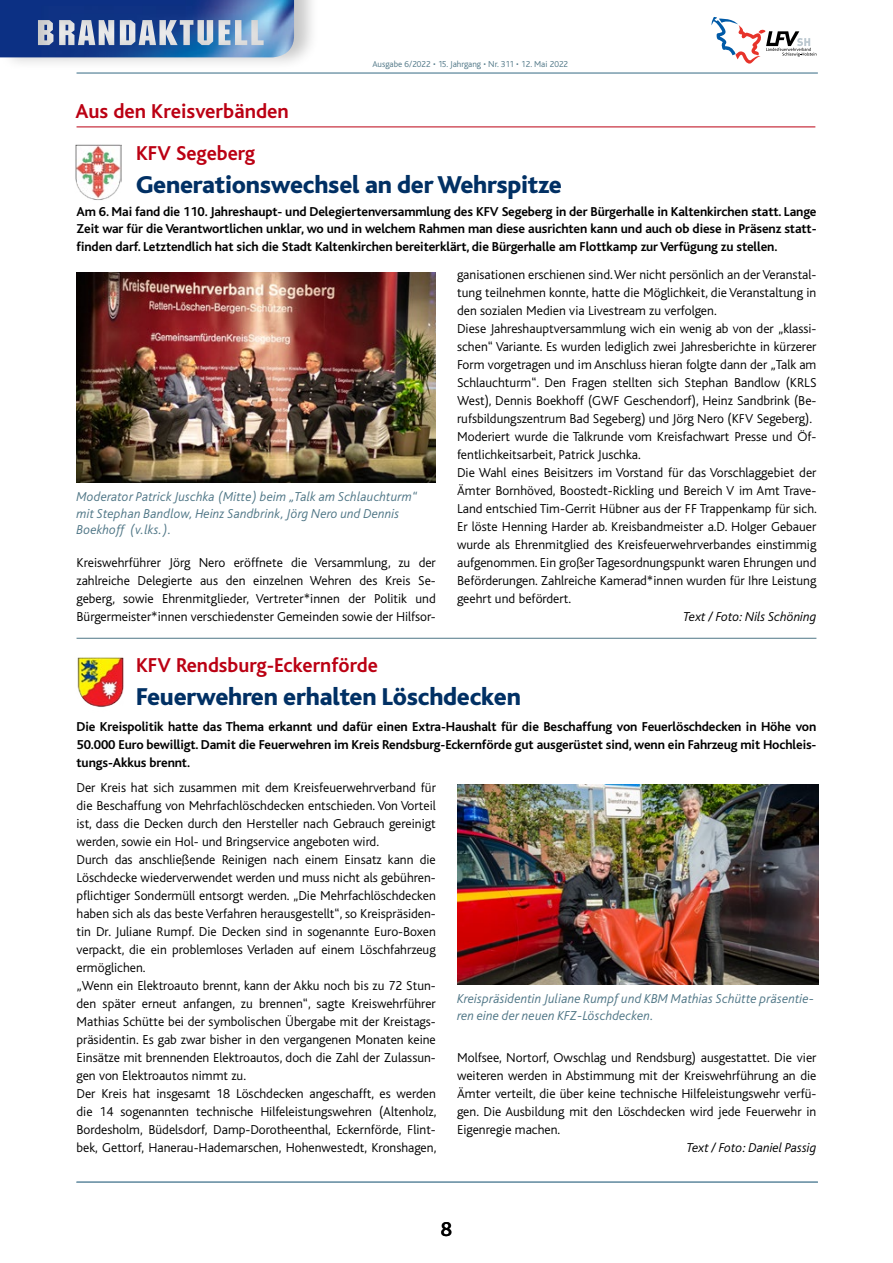
<style>
.page{position:relative;width:893px;height:1263px;background:#fff}
.page>*{position:absolute;margin:0;border:0;box-sizing:border-box;transform-origin:0 0}
.t1{font:800 25.5px "Bliss";letter-spacing:-.01em;color:#013064}
.t2{font:700 21px "Bliss";color:#bb0013}
.t3{font:500 21px "Bliss";color:#000}
.t4{font:300 13.5px/18px "Bliss";color:#000;text-align:justify}
.t5{font:700 13.5px/18px "Bliss";letter-spacing:-.01em;color:#000;text-align:justify}
.t6{font:italic 300 13.5px/16.5px "Bliss";letter-spacing:.01em;color:#4f7686}
.t7{font:italic 300 13.5px "Bliss";color:#000}
.t8{font:300 9px "Bliss";color:#4f7686}
</style>
<div class="page">
<hr style="left:77px;top:1181px;width:741px;height:2px;background:#789bad">
<hr style="left:77px;top:72px;width:741px;height:2px;background:#789bad">
<svg style="left:711px;top:17px;width:105px;height:47px"></svg>
<div style="left:0;top:0;width:320px;height:71px;background:#000;opacity:.22"></div>
<img style="left:0;top:0;width:294px;height:57px">
<hr style="left:77px;top:127px;width:738px;height:1px;background:#bb0013">
<img style="left:76px;top:272px;width:360px;height:211px">
<img style="left:457px;top:784px;width:362px;height:200px">
<img style="left:75px;top:144px;width:46px;height:56px">
<img style="left:77px;top:657px;width:47px;height:50px">
<hr style="left:77px;top:638px;width:739px;height:1px;background:#4f7686">
<h2 class="t2" style="left:75px;top:100px;width:215px">Aus den Kreisverbänden</h2>
<p class="t8" style="left:372px;top:59px;width:197px">Ausgabe 6/2022 • 15. Jahrgang • Nr. 311 • 12. Mai 2022</p>
<h2 class="t2" style="left:136px;top:142px;width:121px">KFV Segeberg</h2>
<h1 class="t1" style="left:136px;top:171px;width:427px">Generationswechsel an der Wehrspitze</h1>
<p class="t5" style="left:77px;top:202px;width:741px">Am 6. Mai fand die 110. Jahreshaupt- und Delegiertenversammlung des KFV Segeberg in der Bürgerhalle in Kaltenkirchen statt. Lange Zeit war für die Verantwortlichen unklar, wo und in welchem Rahmen man diese ausrichten kann und auch ob diese in Präsenz statt&shy;finden darf. Letztendlich hat sich die Stadt Kaltenkirchen bereiterklärt, die Bürgerhalle am Flottkamp zur Verfügung zu stellen.</p>
<p class="t6" style="left:77px;top:489px;width:342px">Moderator Patrick Juschka (Mitte) beim „Talk am Schlauchturm“ mit Stephan Bandlow, Heinz Sandbrink, Jörg Nero und Dennis<br>Boekhoff (v.lks.).</p>
<p class="t4" style="left:77px;top:553px;width:361px">Kreiswehrführer Jörg Nero eröffnete die Versammlung, zu der zahlreiche Delegierte aus den einzelnen Wehren des Kreis Se&shy;geberg, sowie Ehrenmitglieder, Vertreter*innen der Politik und Bürgermeister*innen verschiedenster Gemeinden sowie der Hilfsor-</p>
<p class="t4" style="left:457px;top:265px;width:361px;text-align:left">ganisationen erschienen sind. Wer nicht persönlich an der Veranstal&shy;tung teilnehmen konnte, hatte die Möglichkeit, die Veranstaltung in den sozialen Medien via Livestream zu verfolgen.<br>Diese Jahreshauptversammlung wich ein wenig ab von der „klassi&shy;schen“ Variante. Es wurden lediglich zwei Jahresberichte in kürzerer Form vorgetragen und im Anschluss hieran folgte dann der „Talk am Schlauchturm“. Den Fragen stellten sich Stephan Bandlow (KRLS West), Dennis Boekhoff (GWF Geschendorf), Heinz Sandbrink (Be&shy;rufsbildungszentrum Bad Segeberg) und Jörg Nero (KFV Segeberg).<br>Moderiert wurde die Talkrunde vom Kreisfachwart Presse und Öf&shy;fentlichkeitsarbeit, Patrick Juschka.<br>Die Wahl eines Beisitzers im Vorstand für das Vorschlaggebiet der Ämter Bornhöved, Boostedt-Rickling und Bereich V im Amt Trave-Land entschied Tim-Gerrit Hübner aus der FF Trappenkamp für sich.<br>Er löste Henning Harder ab. Kreisbandmeister a.D. Holger Gebauer wurde als Ehrenmitglied des Kreisfeuerwehrverbandes einstimmig aufgenommen. Ein großer Tagesordnungspunkt waren Ehrungen und Beförderungen. Zahlreiche Kamerad*innen wurden für Ihre Leistung geehrt und befördert.</p>
<p class="t7" style="left:684px;top:609px;width:134px">Text / Foto: Nils Schöning</p>
<h2 class="t2" style="left:136px;top:654px;width:243px">KFV Rendsburg-Eckernförde</h2>
<h1 class="t1" style="left:136px;top:683px;width:386px">Feuerwehren erhalten Löschdecken</h1>
<p class="t5" style="left:77px;top:718px;width:741px">Die Kreispolitik hatte das Thema erkannt und dafür einen Extra-Haushalt für die Beschaffung von Feuerlöschdecken in Höhe von 50.000 Euro bewilligt. Damit die Feuerwehren im Kreis Rendsburg-Eckernförde gut ausgerüstet sind, wenn ein Fahrzeug mit Hochleis&shy;tungs-Akkus brennt.</p>
<p class="t4" style="left:77px;top:778px;width:361px;text-align:left">Der Kreis hat sich zusammen mit dem Kreisfeuerwehrverband für die Beschaffung von Mehrfachlöschdecken entschieden. Von Vorteil ist, dass die Decken durch den Hersteller nach Gebrauch gereinigt werden, sowie ein Hol- und Bringservice angeboten wird.<br>Durch das anschließende Reinigen nach einem Einsatz kann die Löschdecke wiederverwendet werden und muss nicht als gebühren&shy;pflichtiger Sondermüll entsorgt werden. „Die Mehrfachlöschdecken haben sich als das beste Verfahren herausgestellt“, so Kreispräsiden&shy;tin Dr. Juliane Rumpf. Die Decken sind in sogenannte Euro-Boxen verpackt, die ein problemloses Verladen auf einem Löschfahrzeug ermöglichen.<br>„Wenn ein Elektroauto brennt, kann der Akku noch bis zu 72 Stun&shy;den später erneut anfangen, zu brennen“, sagte Kreiswehrführer Mathias Schütte bei der symbolischen Übergabe mit der Kreistags&shy;präsidentin. Es gab zwar bisher in den vergangenen Monaten keine Einsätze mit brennenden Elektroautos, doch die Zahl der Zulassun&shy;gen von Elektroautos nimmt zu.<br>Der Kreis hat insgesamt 18 Löschdecken angeschafft, es werden die 14 sogenannten technische Hilfeleistungswehren (Altenholz, Bordesholm, Büdelsdorf, Damp-Dorotheenthal, Eckernförde, Flint&shy;bek, Gettorf, Hanerau-Hademarschen, Hohenwestedt, Kronshagen,</p>
<p class="t6" style="left:457px;top:991px;width:359px">Kreispräsidentin Juliane Rumpf und KBM Mathias Schütte präsentie&shy;ren eine der neuen KFZ-Löschdecken.</p>
<p class="t4" style="left:457px;top:1048px;width:361px">Molfsee, Nortorf, Owschlag und Rendsburg) ausgestattet. Die vier weiteren werden in Abstimmung mit der Kreiswehrführung an die Ämter verteilt, die über keine technische Hilfeleistungswehr verfü&shy;gen. Die Ausbildung mit den Löschdecken wird jede Feuerwehr in Eigenregie machen.</p>
<p class="t7" style="left:687px;top:1140px;width:131px">Text / Foto: Daniel Passig</p>
<h2 class="t3" style="left:441px;top:1218px;width:13px">8</h2>
</div>
